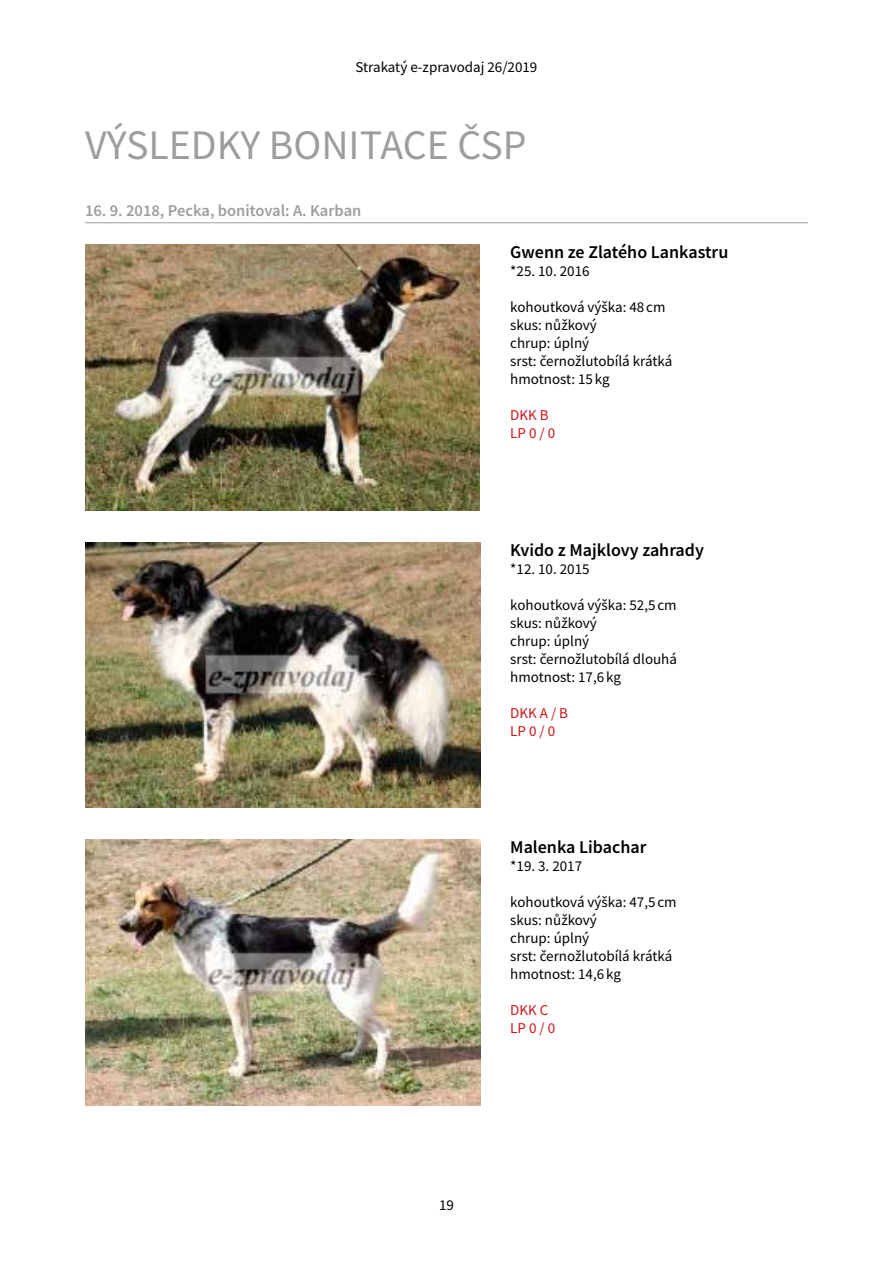
<style>
.page{position:relative;width:893px;height:1263px;background:#fff}
.page>*{position:absolute;margin:0;border:0;box-sizing:border-box;transform-origin:0 0}
.t1{font:42px "Source Sans Pro";color:#9d9d9c}
.t2{font:600 18px "Source Sans Pro";color:#000}
.t3{font:600 16.5px "Source Sans Pro";color:#9d9d9c}
.t4{font:15px/18px "Source Sans Pro";color:#000}
.t5{font:15px/18px "Source Sans Pro";color:#cd1619}
</style>
<div class="page">
<hr style="left:85px;top:222px;width:723px;height:1px;background:#9d9d9c">
<img style="left:85px;top:245px;width:395px;height:265px">
<img style="left:85px;top:542px;width:395px;height:266px">
<img style="left:85px;top:840px;width:395px;height:266px">
<p class="t4" style="left:356px;top:58px;width:183px">Strakatý e-zpravodaj 26/2019</p>
<h1 class="t1" style="left:85px;top:118px;width:284px">Výsledky bonitace</h1>
<h1 class="t1" style="left:457px;top:118px;width:71px">ČSP</h1>
<p class="t3" style="left:85px;top:200px;width:278px">16. 9. 2018, Pecka, bonitoval: A. Karban</p>
<p class="t2" style="left:510px;top:240px;width:220px">Gwenn ze Zlatého Lankastru</p>
<p class="t4" style="left:510px;top:262px;width:81px">*25. 10. 2016</p>
<p class="t4" style="left:510px;top:298px;width:164px">kohoutková výška: 48 cm skus: nůžkový<br>chrup: úplný<br>srst: černožlutobílá krátká hmotnost: 15 kg</p>
<p class="t5" style="left:510px;top:406px;width:46px">DKK B<br>LP 0 / 0</p>
<p class="t2" style="left:510px;top:538px;width:195px">Kvido z Majklovy zahrady</p>
<p class="t4" style="left:510px;top:559px;width:81px">*12. 10. 2015</p>
<p class="t4" style="left:510px;top:595px;width:168px">kohoutková výška: 52,5 cm skus: nůžkový<br>chrup: úplný<br>srst: černožlutobílá dlouhá hmotnost: 17,6 kg</p>
<p class="t5" style="left:510px;top:703px;width:59px">DKK A / B<br>LP 0 / 0</p>
<p class="t2" style="left:510px;top:835px;width:138px">Malenka Libachar</p>
<p class="t4" style="left:510px;top:857px;width:73px">*19. 3. 2017</p>
<p class="t4" style="left:510px;top:893px;width:168px">kohoutková výška: 47,5 cm skus: nůžkový<br>chrup: úplný<br>srst: černožlutobílá krátká hmotnost: 14,6 kg</p>
<p class="t5" style="left:510px;top:1001px;width:46px">DKK C<br>LP 0 / 0</p>
<p class="t4" style="left:439px;top:1196px;width:16px">19</p>
</div>
